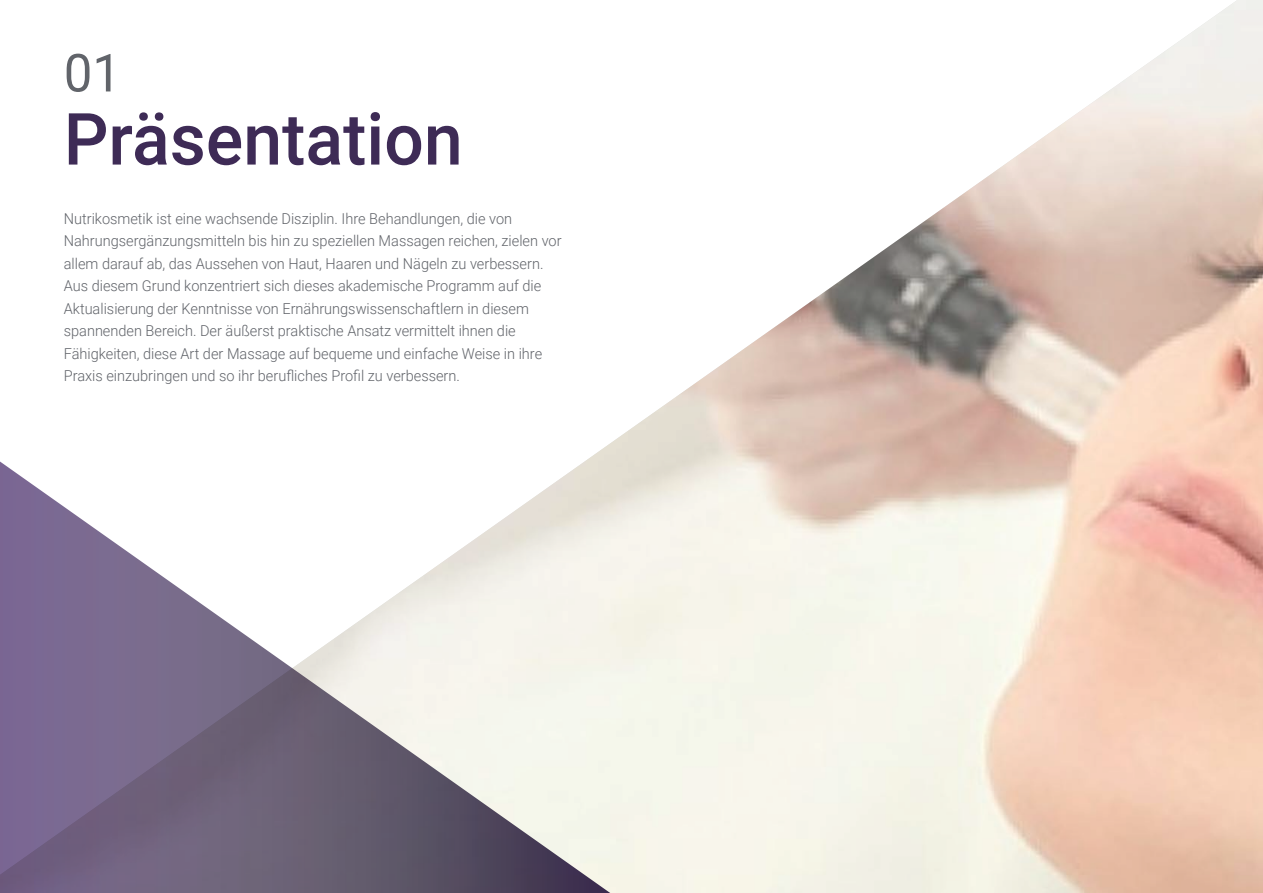
<style>
.page{position:relative;width:1263px;height:893px;background:#fff}
.page>*{position:absolute;margin:0;border:0;box-sizing:border-box;transform-origin:0 0}
.t1{font:500 72px "Roboto";color:#3e2b56}
.t2{font:52.5px "Roboto";color:#61646a}
.t3{font:300 15px/22.5px "Roboto";color:#61646a}
</style>
<div class="page">
<img style="left:607px;top:0;width:656px;height:893px">
<svg style="left:0;top:446px;width:640px;height:447px"></svg>
<h2 class="t2" style="left:64px;top:36px;width:59px">01</h2>
<h1 class="t1" style="left:64px;top:89px;width:400px">Präsentation</h1>
<p class="t3" style="left:64px;top:207px;width:499px">Nutrikosmetik ist eine wachsende Disziplin. Ihre Behandlungen, die von Nahrungsergänzungsmitteln bis hin zu speziellen Massagen reichen, zielen vor allem darauf ab, das Aussehen von Haut, Haaren und Nägeln zu verbessern.<br>Aus diesem Grund konzentriert sich dieses akademische Programm auf die Aktualisierung der Kenntnisse von Ernährungswissenschaftlern in diesem spannenden Bereich. Der äußerst praktische Ansatz vermittelt ihnen die Fähigkeiten, diese Art der Massage auf bequeme und einfache Weise in ihre Praxis einzubringen und so ihr berufliches Profil zu verbessern.</p>
</div>
